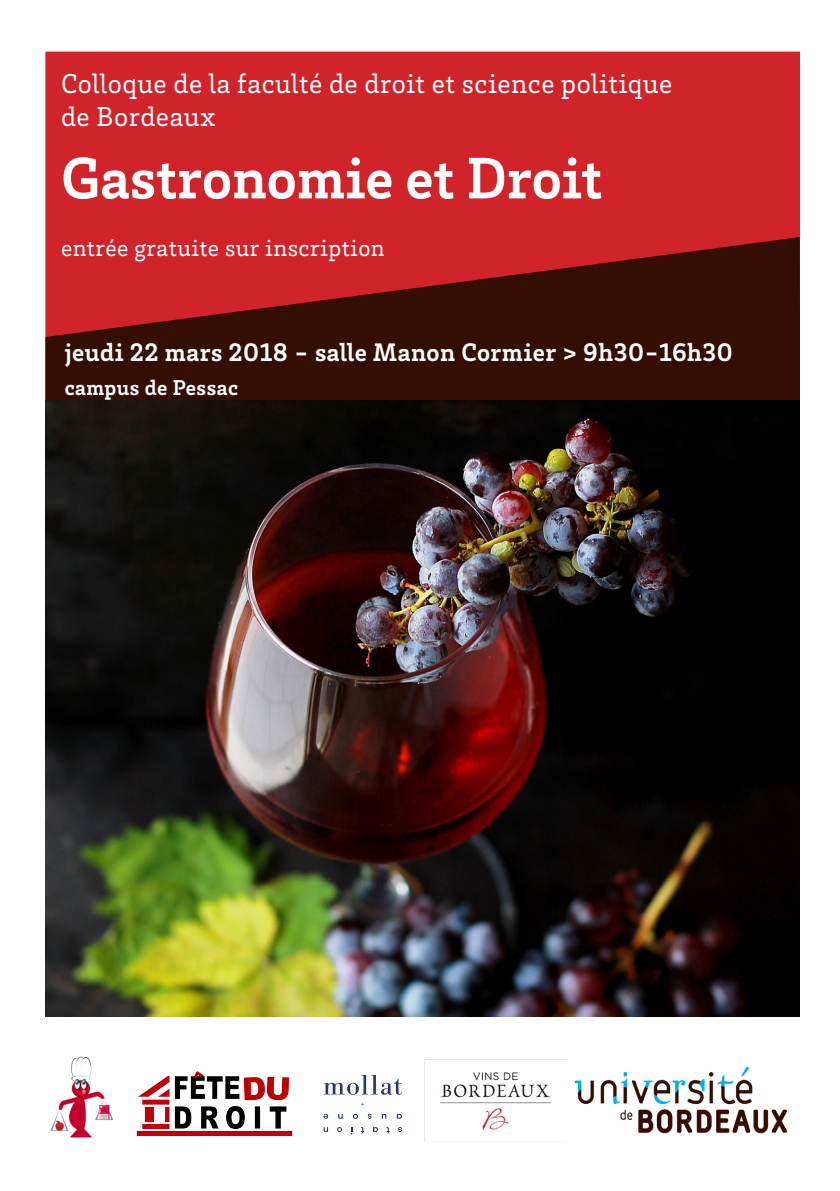
<style>
.page{position:relative;width:840px;height:1191px;background:#fff}
.page>*{position:absolute;margin:0;border:0;box-sizing:border-box;transform-origin:0 0}
.t1{font:700 60px "Brix Slab";color:#fff}
.t2{font:28px "Brix Slab";letter-spacing:.02em;color:#fff}
.t3{font:700 26px "Brix Slab";letter-spacing:.02em;color:#fff}
.t4{font:24px "Brix Slab";letter-spacing:.02em;color:#fff}
.t5{font:700 22px "Brix Slab";letter-spacing:.02em;color:#fff}
</style>
<div class="page">
<div style="left:45px;top:52px;width:754px;height:185px;background:#d1232a"></div>
<svg style="left:45px;top:237px;width:754px;height:163px;background:#64130f"></svg>
<img style="left:566px;top:1059px;width:221px;height:75px">
<img style="left:136px;top:1071px;width:157px;height:66px">
<svg style="left:323px;top:1075px;width:79px;height:19px"></svg>
<svg style="left:398px;top:1127px;width:4px;height:5px"></svg>
<svg style="left:386px;top:1127px;width:3px;height:6px"></svg>
<svg style="left:373px;top:1127px;width:5px;height:5px"></svg>
<svg style="left:361px;top:1127px;width:3px;height:6px"></svg>
<svg style="left:337px;top:1127px;width:5px;height:5px"></svg>
<svg style="left:323px;top:1127px;width:5px;height:5px"></svg>
<svg style="left:396px;top:1113px;width:5px;height:5px"></svg>
<svg style="left:381px;top:1113px;width:5px;height:5px"></svg>
<svg style="left:367px;top:1113px;width:4px;height:5px"></svg>
<svg style="left:352px;top:1113px;width:6px;height:5px"></svg>
<svg style="left:338px;top:1114px;width:4px;height:4px"></svg>
<svg style="left:323px;top:1113px;width:5px;height:5px"></svg>
<img style="left:45px;top:400px;width:754px;height:616px">
<img style="left:424px;top:1059px;width:142px;height:82px">
<img style="left:50px;top:1056px;width:64px;height:82px">
<p class="t2" style="left:61px;top:65px;width:612px">Colloque de la faculté de droit et science politique</p>
<p class="t2" style="left:61px;top:99px;width:156px">de Bordeaux</p>
<p class="t1" style="left:61px;top:139px;width:542px">Gastronomie et Droit</p>
<p class="t4" style="left:61px;top:232px;width:325px">entrée gratuite sur inscription</p>
<p class="t3" style="left:65px;top:335px;width:669px">jeudi 22 mars 2018 - salle Manon Cormier &gt; 9h30-16h30</p>
<p class="t5" style="left:65px;top:373px;width:175px">campus de Pessac</p>
</div>
